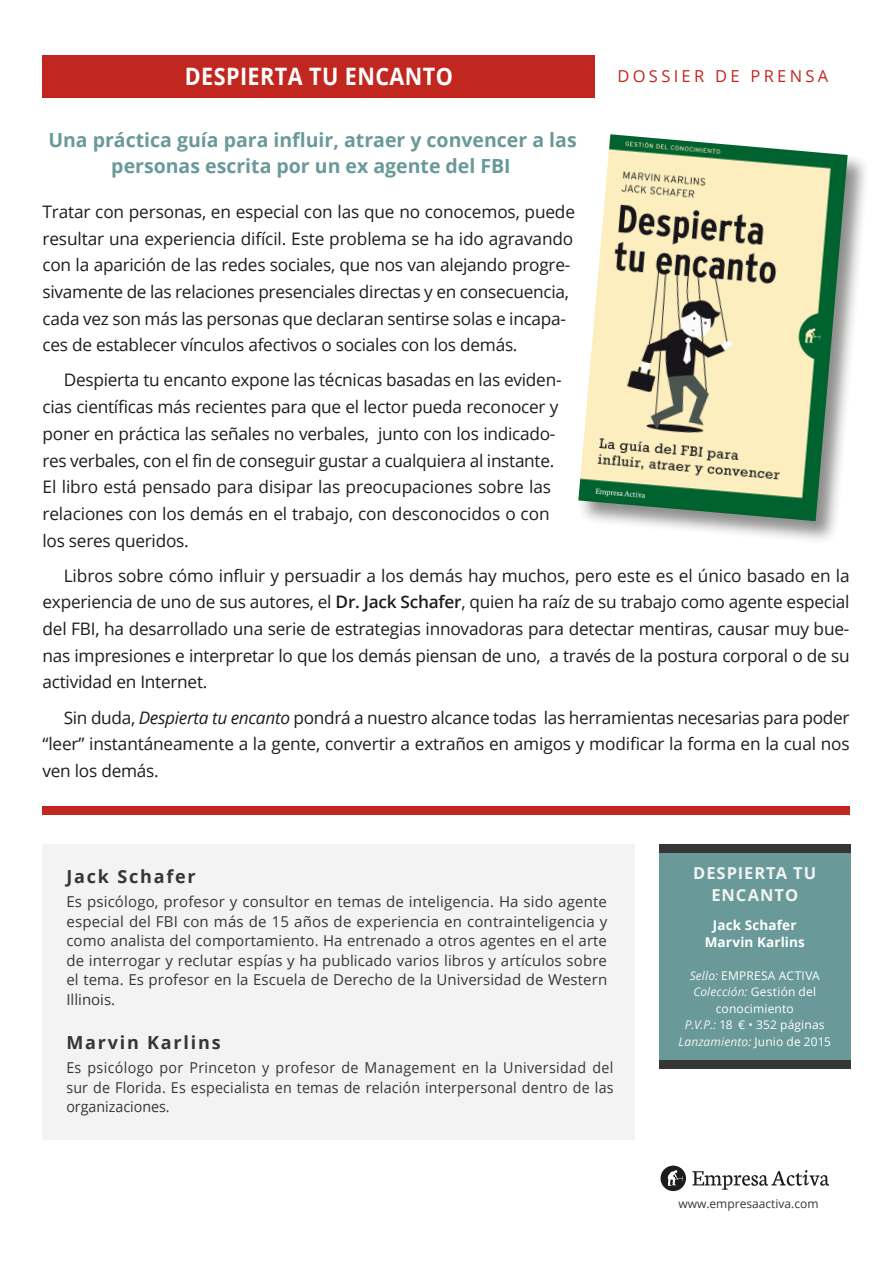
<style>
.page{position:relative;width:893px;height:1263px;background:#fff}
.page>*{position:absolute;margin:0;border:0;box-sizing:border-box;transform-origin:0 0}
.t1{font:700 24px "Open Sans";letter-spacing:.02em;color:#fff;scale:.9 1}
.t2{font:23.4px "Neuton Cursive";color:#1d1d1b}
.t3{font:700 19.5px/26.7px "Open Sans";color:#699999;text-align:center}
.t4{font:700 18px "Open Sans";letter-spacing:.1em;color:#363636}
.t5{font:17.25px/26.7px "Open Sans";letter-spacing:-.015em;color:#1d1d1b}
.t6{font:700 16.5px/22.5px "Open Sans";letter-spacing:.06em;color:#f3f3f3;text-align:center}
.t7{font:16.5px "Open Sans";letter-spacing:.2em;color:#c1271f}
.t8{font:15px/19.5px "Open Sans";letter-spacing:.005em;color:#363636;text-align:justify}
.t9{font:15px/19.5px "Open Sans";letter-spacing:.005em;color:#363636;text-align:justify;scale:.95 1}
.t10{font:700 13.5px/16.5px "Open Sans";letter-spacing:.01em;color:#fff;text-align:center}
.t11{font:12px/16.5px "Open Sans";letter-spacing:.015em;color:#fff;text-align:center}
.t12{font:12px "Open Sans";color:#363636}
.s1{font-weight:600}
.s2{font-style:italic}
.s3{font-style:italic;color:#f3f3f3}
.s4{color:#f3f3f3}
</style>
<div class="page">
<div style="left:43px;top:55px;width:552px;height:43px;background:#c1271f"></div>
<div style="left:43px;top:806px;width:807px;height:8px;background:#c1271f"></div>
<div style="left:659px;top:853px;width:191px;height:207px;background:#699999"></div>
<div style="left:577px;top:133px;width:293px;height:411px;background:#1d1d1b;opacity:.5"></div>
<img style="left:578px;top:134px;width:270px;height:387px">
<div style="left:659px;top:844px;width:191px;height:9px;background:#363636"></div>
<div style="left:43px;top:844px;width:592px;height:295px;background:#f3f3f3"></div>
<div style="left:659px;top:1060px;width:191px;height:8px;background:#363636"></div>
<svg style="left:692px;top:1171px;width:110px;height:19px"></svg>
<svg style="left:809px;top:1175px;width:20px;height:11px"></svg>
<svg style="left:660px;top:1165px;width:26px;height:26px"></svg>
<h1 class="t1" style="left:185px;top:59px;width:300px">DESPIERTA TU ENCANTO</h1>
<p class="t7" style="left:617px;top:65px;width:212px">DOSSIER DE PRENSA</p>
<p class="t3" style="left:48px;top:126px;width:530px">Una práctica guía para influir, atraer y convencer a las personas escrita por un ex agente del FBI</p>
<p class="t5" style="left:43px;top:198px;width:534px">Tratar con personas, en especial con las que no conocemos, puede resultar una experiencia difícil. Este problema se ha ido agravando con la aparición de las redes sociales, que nos van alejando progre&shy;sivamente de las relaciones presenciales directas y en consecuencia, cada vez son más las personas que declaran sentirse solas e incapa&shy;ces de establecer vínculos afectivos o sociales con los demás.</p>
<p class="t5" style="left:43px;top:366px;width:521px;text-indent:21px">Despierta tu encanto expone las técnicas basadas en las eviden&shy;cias científicas más recientes para que el lector pueda reconocer y poner en práctica las señales no verbales, junto con los indicado&shy;res verbales, con el fin de conseguir gustar a cualquiera al instante.<br>El libro está pensado para disipar las preocupaciones sobre las relaciones con los demás en el trabajo, con desconocidos o con los seres queridos.</p>
<p class="t5" style="left:43px;top:562px;width:809px;text-align:justify;text-indent:21px">Libros sobre cómo influir y persuadir a los demás hay muchos, pero este es el único basado en la experiencia de uno de sus autores, el <span class="s1">Dr. Jack Schafer</span>, quien ha raíz de su trabajo como agente especial del FBI, ha desarrollado una serie de estrategias innovadoras para detectar mentiras, causar muy bue&shy;nas impresiones e interpretar lo que los demás piensan de uno, a través de la postura corporal o de su actividad en Internet.</p>
<p class="t5" style="left:43px;top:703px;width:809px;text-align:justify;text-indent:21px">Sin duda, <span class="s2">Despierta tu encanto</span> pondrá a nuestro alcance todas las herramientas necesarias para poder “leer” instantáneamente a la gente, convertir a extraños en amigos y modificar la forma en la cual nos ven los demás.</p>
<p class="t4" style="left:66px;top:863px;width:131px">Jack Schafer</p>
<p class="t8" style="left:66px;top:891px;width:542px">Es psicólogo, profesor y consultor en temas de inteligencia. Ha sido agente especial del FBI con más de 15 años de experiencia en contrainteligencia y como analista del comportamiento. Ha entrenado a otros agentes en el arte de interrogar y reclutar espías y ha publicado varios libros y artículos sobre el tema. Es profesor en la Escuela de Derecho de la Universidad de Western Illinois.</p>
<p class="t4" style="left:66px;top:1030px;width:156px">Marvin Karlins</p>
<p class="t9" style="left:66px;top:1058px;width:578px">Es psicólogo por Princeton y profesor de Management en la Universidad del sur de Florida. Es especialista en temas de relación interpersonal dentro de las organizaciones.</p>
<p class="t6" style="left:693px;top:861px;width:124px">DESPIERTA TU<br>ENCANTO</p>
<p class="t10" style="left:705px;top:917px;width:102px">Jack Schafer<br>Marvin Karlins</p>
<p class="t11" style="left:679px;top:967px;width:154px"><span class="s3">Sello:</span> EMPRESA ACTIVA<br><span class="s3">Colección:</span> Gestión del conocimiento<br><span class="s3">P.V.P.:</span> 18 € <span class="s4">•</span> 352 páginas<br><span class="s3">Lanzamiento:</span> Junio de 2015</p>
<h2 class="t2" style="left:802px;top:1166px;width:8px">i</h2>
<p class="t12" style="left:678px;top:1195px;width:142px">www.empresaactiva.com</p>
</div>
